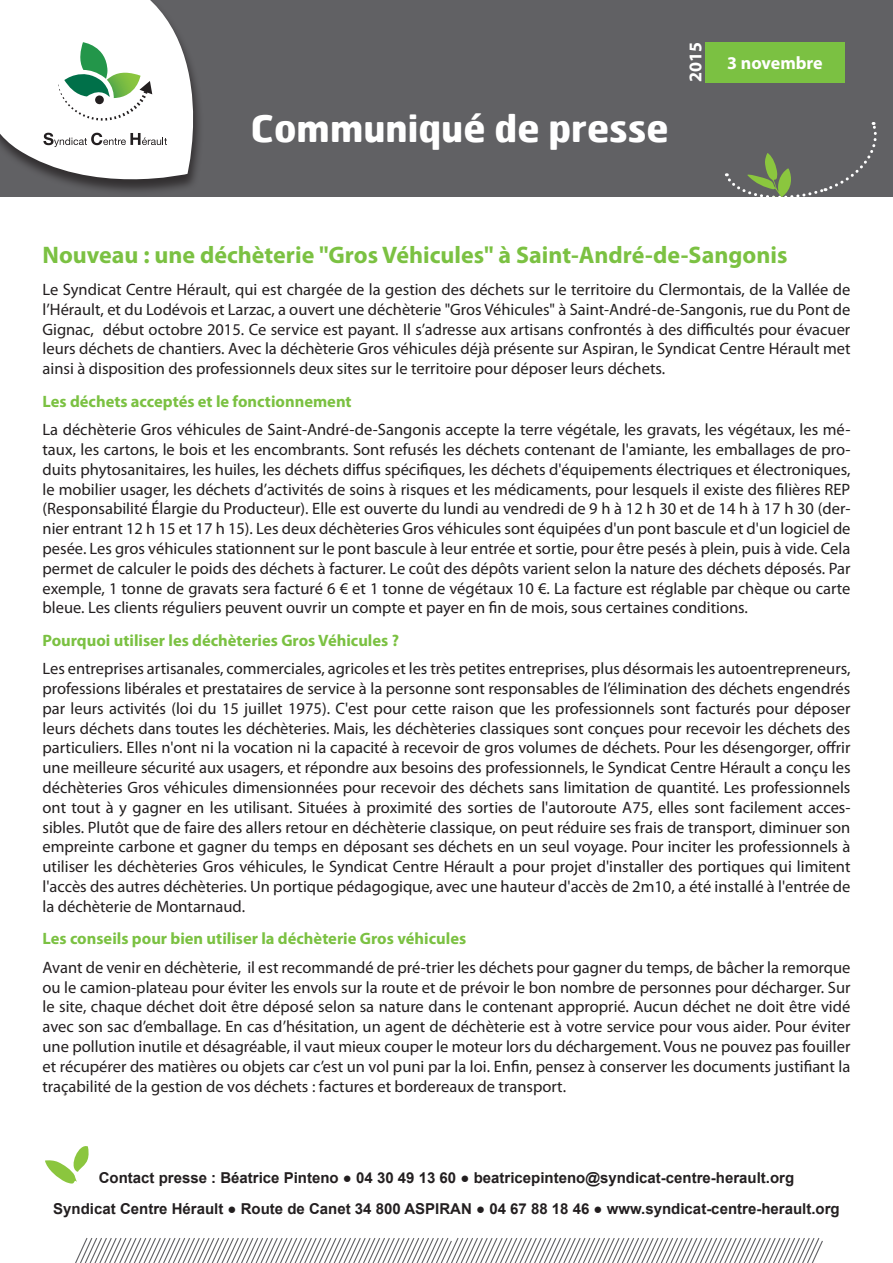
<style>
.page{position:relative;width:893px;height:1263px;background:#fff}
.page>*{position:absolute;margin:0;border:0;box-sizing:border-box;transform-origin:0 0}
.t1{font:700 37.5px "Hermes";color:#fff}
.t2{font:700 24px "Myriad Pro";color:#7bc142}
.t3{font:700 18px "Myriad Pro";color:#fff}
.t4{font:16.5px/19.8px "Myriad Pro";color:#231f20;text-align:justify}
.t5{font:700 16.5px "Myriad Pro";color:#7bc142}
.t6{font:700 15px/30.8px "Arial";color:#231f20;text-align:center}
</style>
<div class="page">
<div style="left:0;top:0;width:893px;height:197px;background:#616164"></div>
<div style="left:706px;top:43px;width:139px;height:40px;background:#7bc142"></div>
<svg style="left:0;top:0;width:199px;height:191px;background:#d2d7d4"></svg>
<svg style="left:725px;top:122px;width:152px;height:75px"></svg>
<svg style="left:45px;top:1146px;width:44px;height:38px"></svg>
<svg style="left:75px;top:1238px;width:748px;height:25px"></svg>
<h1 class="t1" style="left:250px;top:103px;width:420px">Communiqué de presse</h1>
<p class="t3" style="left:684px;top:82px;width:41px;rotate:-90deg">2015</p>
<p class="t3" style="left:727px;top:51px;width:97px">3 novembre</p>
<h2 class="t2" style="left:43px;top:239px;width:746px">Nouveau : une déchèterie "Gros Véhicules" à Saint-André-de-Sangonis</h2>
<p class="t4" style="left:43px;top:279px;width:809px">Le Syndicat Centre Hérault, qui est chargée de la gestion des déchets sur le territoire du Clermontais, de la Vallée de l’Hérault, et du Lodévois et Larzac, a ouvert une déchèterie "Gros Véhicules" à Saint-André-de-Sangonis, rue du Pont de Gignac, début octobre 2015. Ce service est payant. Il s’adresse aux artisans confrontés à des difficultés pour évacuer leurs déchets de chantiers. Avec la déchèterie Gros véhicules déjà présente sur Aspiran, le Syndicat Centre Hérault met ainsi à disposition des professionnels deux sites sur le territoire pour déposer leurs déchets.</p>
<p class="t5" style="left:43px;top:390px;width:311px">Les déchets acceptés et le fonctionnement</p>
<p class="t4" style="left:43px;top:419px;width:809px">La déchèterie Gros véhicules de Saint-André-de-Sangonis accepte la terre végétale, les gravats, les végétaux, les mé&shy;taux, les cartons, le bois et les encombrants. Sont refusés les déchets contenant de l'amiante, les emballages de pro&shy;duits phytosanitaires, les huiles, les déchets diffus spécifiques, les déchets d'équipements électriques et électroniques, le mobilier usager, les déchets d’activités de soins à risques et les médicaments, pour lesquels il existe des filières REP (Responsabilité Élargie du Producteur). Elle est ouverte du lundi au vendredi de 9 h à 12 h 30 et de 14 h à 17 h 30 (der&shy;nier entrant 12 h 15 et 17 h 15). Les deux déchèteries Gros véhicules sont équipées d'un pont bascule et d'un logiciel de pesée. Les gros véhicules stationnent sur le pont bascule à leur entrée et sortie, pour être pesés à plein, puis à vide. Cela permet de calculer le poids des déchets à facturer. Le coût des dépôts varient selon la nature des déchets déposés. Par exemple, 1 tonne de gravats sera facturé 6 € et 1 tonne de végétaux 10 €. La facture est réglable par chèque ou carte bleue. Les clients réguliers peuvent ouvrir un compte et payer en fin de mois, sous certaines conditions.</p>
<p class="t5" style="left:43px;top:630px;width:358px">Pourquoi utiliser les déchèteries Gros Véhicules ?</p>
<p class="t4" style="left:43px;top:658px;width:809px">Les entreprises artisanales, commerciales, agricoles et les très petites entreprises, plus désormais les autoentrepreneurs, professions libérales et prestataires de service à la personne sont responsables de l’élimination des déchets engendrés par leurs activités (loi du 15 juillet 1975). C'est pour cette raison que les professionnels sont facturés pour déposer leurs déchets dans toutes les déchèteries. Mais, les déchèteries classiques sont conçues pour recevoir les déchets des particuliers. Elles n'ont ni la vocation ni la capacité à recevoir de gros volumes de déchets. Pour les désengorger, offrir une meilleure sécurité aux usagers, et répondre aux besoins des professionnels, le Syndicat Centre Hérault a conçu les déchèteries Gros véhicules dimensionnées pour recevoir des déchets sans limitation de quantité. Les professionnels ont tout à y gagner en les utilisant. Situées à proximité des sorties de l'autoroute A75, elles sont facilement acces&shy;sibles. Plutôt que de faire des allers retour en déchèterie classique, on peut réduire ses frais de transport, diminuer son empreinte carbone et gagner du temps en déposant ses déchets en un seul voyage. Pour inciter les professionnels à utiliser les déchèteries Gros véhicules, le Syndicat Centre Hérault a pour projet d'installer des portiques qui limitent l'accès des autres déchèteries. Un portique pédagogique, avec une hauteur d'accès de 2m10, a été installé à l'entrée de la déchèterie de Montarnaud.</p>
<p class="t5" style="left:43px;top:928px;width:425px">Les conseils pour bien utiliser la déchèterie Gros véhicules</p>
<p class="t4" style="left:43px;top:957px;width:809px">Avant de venir en déchèterie, il est recommandé de pré-trier les déchets pour gagner du temps, de bâcher la remorque ou le camion-plateau pour éviter les envols sur la route et de prévoir le bon nombre de personnes pour décharger. Sur le site, chaque déchet doit être déposé selon sa nature dans le contenant approprié. Aucun déchet ne doit être vidé avec son sac d’emballage. En cas d’hésitation, un agent de déchèterie est à votre service pour vous aider. Pour éviter une pollution inutile et désagréable, il vaut mieux couper le moteur lors du déchargement. Vous ne pouvez pas fouiller et récupérer des matières ou objets car c’est un vol puni par la loi. Enfin, pensez à conserver les documents justifiant la traçabilité de la gestion de vos déchets : factures et bordereaux de transport.</p>
<p class="t6" style="left:53px;top:1163px;width:788px">Contact presse : Béatrice Pinteno ● 04 30 49 13 60 ● beatricepinteno@syndicat-centre-herault.org<br>Syndicat Centre Hérault ● Route de Canet 34 800 ASPIRAN ● 04 67 88 18 46 ● www.syndicat-centre-herault.org</p>
</div>
